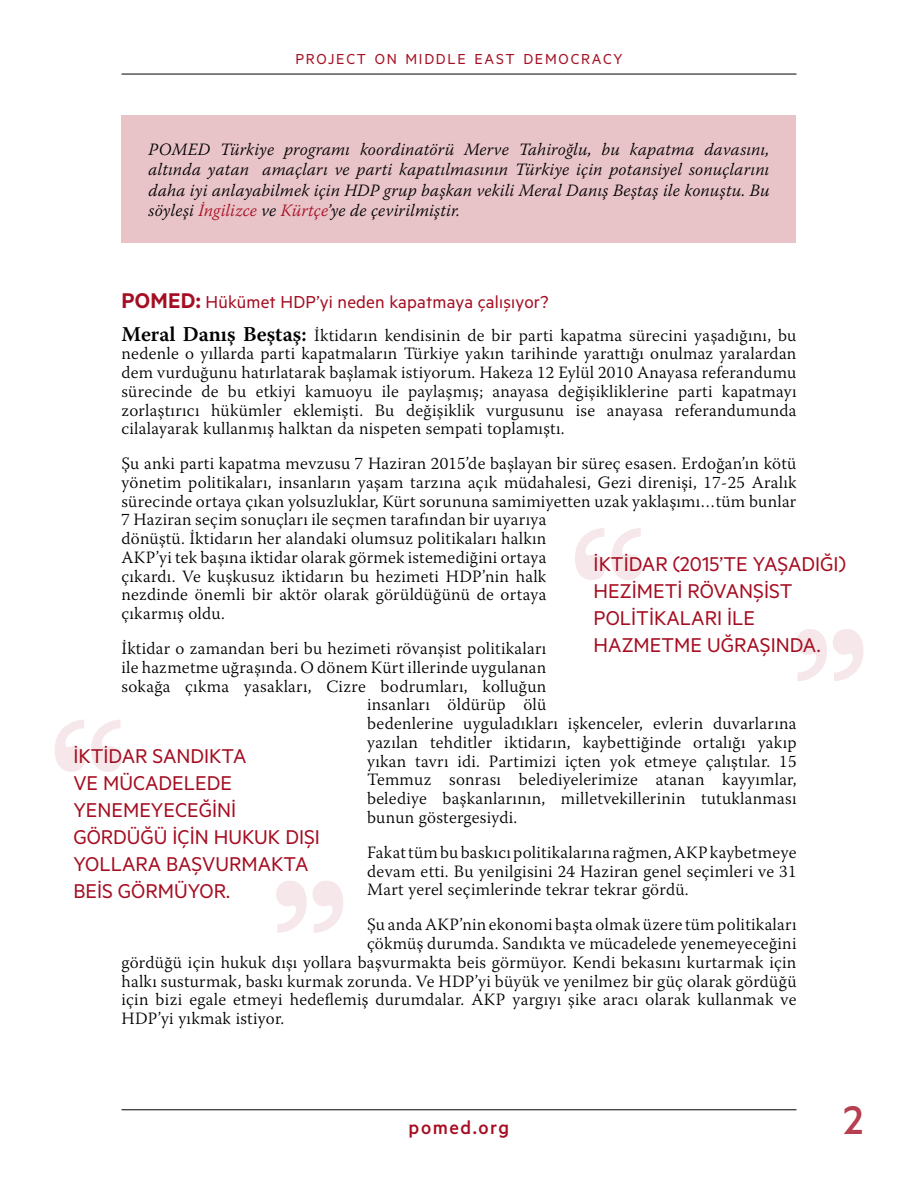
<style>
.page{position:relative;width:918px;height:1188px;background:#fff}
.page>*{position:absolute;margin:0;border:0;box-sizing:border-box;transform-origin:0 0}
.t1{font:700 150px "Baskerville";color:#a51529}
.t2{font:500 45px "Metric";color:#a50e22}
.t3{font:22.5px/27px "Metric";color:#a50e22}
.t4{font:500 21px "Metric";letter-spacing:.075em;color:#a50e22}
.t5{font:19.5px "Metric";letter-spacing:.01em;color:#a50e22}
.t6{font:300 17.25px/18.8px "Warnock Pro";letter-spacing:.015em;color:#000;text-align:justify}
.t7{font:italic 300 17.25px/20.2px "Warnock Pro";letter-spacing:.01em;color:#000;text-align:justify}
.t8{font:16.35px "Metric";letter-spacing:.105em;color:#a50e22}
.s1{color:#a50e22}
.s2{font-weight:600;font-size:24px}
.s3{font-weight:600;font-size:21px}
</style>
<div class="page">
<hr style="left:122px;top:1110px;width:674px;height:1px;background:#000">
<hr style="left:122px;top:74px;width:674px;height:1px;background:#000">
<div style="left:122px;top:116px;width:674px;height:127px;background:#e8c3c8"></div>
<p class="t8" style="left:295px;top:49px;width:329px">PROJECT ON MIDDLE EAST DEMOCRACY</p>
<p class="t7" style="left:148px;top:139px;width:623px">POMED Türkiye programı koordinatörü Merve Tahiroğlu, bu kapatma davasını, altında yatan amaçları ve parti kapatılmasının Türkiye için potansiyel sonuçlarını daha iyi anlayabilmek için HDP grup başkan vekili Meral Danış Beştaş ile konuştu. Bu söyleşi <span class="s1">İngilizce</span> ve <span class="s1">Kürtçe</span>’ye de çevirilmiştir.</p>
<p class="t5" style="left:122px;top:291px;width:429px"><span class="s2">POMED:</span> Hükümet HDP’yi neden kapatmaya çalışıyor?</p>
<p class="t6" style="left:121px;top:325px;width:677px"><span class="s3">Meral Danış Beştaş:</span> İktidarın kendisinin de bir parti kapatma sürecini yaşadığını, bu nedenle o yıllarda parti kapatmaların Türkiye yakın tarihinde yarattığı onulmaz yaralardan dem vurduğunu hatırlatarak başlamak istiyorum. Hakeza 12 Eylül 2010 Anayasa referandumu sürecinde de bu etkiyi kamuoyu ile paylaşmış; anayasa değişikliklerine parti kapatmayı zorlaştırıcı hükümler eklemişti. Bu değişiklik vurgusunu ise anayasa referandumunda cilalayarak kullanmış halktan da nispeten sempati toplamıştı.</p>
<p class="t6" style="left:121px;top:454px;width:677px;text-align:left">Şu anki parti kapatma mevzusu 7 Haziran 2015’de başlayan bir süreç esasen. Erdoğan’ın kötü yönetim politikaları, insanların yaşam tarzına açık müdahalesi, Gezi direnişi, 17-25 Aralık sürecinde ortaya çıkan yolsuzluklar, Kürt sorununa samimiyetten uzak yaklaşımı…tüm bunlar 7 Haziran seçim sonuçları ile seçmen tarafından bir uyarıya<br>dönüştü. İktidarın her alandaki olumsuz politikaları halkın<br>AKP’yi tek başına iktidar olarak görmek istemediğini ortaya<br>çıkardı. Ve kuşkusuz iktidarın bu hezimeti HDP’nin halk<br>nezdinde önemli bir aktör olarak görüldüğünü de ortaya<br>çıkarmış oldu.</p>
<p class="t6" style="left:121px;top:639px;width:426px">İktidar o zamandan beri bu hezimeti rövanşist politikaları</p>
<p class="t6" style="left:121px;top:658px;width:426px">ile hazmetme uğraşında. O dönem Kürt illerinde uygulanan</p>
<p class="t6" style="left:121px;top:676px;width:426px">sokağa çıkma yasakları, Cizre bodrumları, kolluğun</p>
<p class="t6" style="left:367px;top:695px;width:181px">insanları öldürüp ölü</p>
<p class="t6" style="left:367px;top:714px;width:431px">bedenlerine uyguladıkları işkenceler, evlerin duvarlarına</p>
<p class="t6" style="left:367px;top:733px;width:431px">yazılan tehditler iktidarın, kaybettiğinde ortalığı yakıp</p>
<p class="t6" style="left:367px;top:751px;width:431px">yıkan tavrı idi. Partimizi içten yok etmeye çalıştılar. 15</p>
<p class="t6" style="left:367px;top:770px;width:431px">Temmuz sonrası belediyelerimize atanan kayyımlar,</p>
<p class="t6" style="left:367px;top:789px;width:431px">belediye başkanlarının, milletvekillerinin tutuklanması</p>
<p class="t6" style="left:367px;top:808px;width:152px">bunun göstergesiydi.</p>
<p class="t6" style="left:367px;top:843px;width:431px">Fakat tüm bu baskıcı politikalarına rağmen, AKP kaybetmeye devam etti. Bu yenilgisini 24 Haziran genel seçimleri ve 31<br>Mart yerel seçimlerinde tekrar tekrar gördü.</p>
<p class="t6" style="left:367px;top:915px;width:431px">Şu anda AKP’nin ekonomi başta olmak üzere tüm politikaları</p>
<p class="t6" style="left:367px;top:934px;width:431px">çökmüş durumda. Sandıkta ve mücadelede yenemeyeceğini</p>
<p class="t6" style="left:121px;top:953px;width:676px">gördüğü için hukuk dışı yollara başvurmakta beis görmüyor. Kendi bekasını kurtarmak için</p>
<p class="t6" style="left:121px;top:971px;width:677px">halkı susturmak, baskı kurmak zorunda. Ve HDP’yi büyük ve yenilmez bir güç olarak gördüğü</p>
<p class="t6" style="left:121px;top:990px;width:676px">için bizi egale etmeyi hedeflemiş durumdalar. AKP yargıyı şike aracı olarak kullanmak ve</p>
<p class="t6" style="left:121px;top:1009px;width:164px">HDP’yi yıkmak istiyor.</p>
<h1 class="t1" style="left:651px;top:710px;width:88px;rotate:-180deg">,,</h1>
<h3 class="t3" style="left:594px;top:550px;width:254px">İKTİDAR (2015’TE YAŞADIĞI)<br>HEZİMETİ RÖVANŞİST<br>POLİTİKALARI İLE<br>HAZMETME UĞRAŞINDA.</h3>
<h1 class="t1" style="left:788px;top:499px;width:88px">,,</h1>
<h1 class="t1" style="left:131px;top:902px;width:88px;rotate:-180deg">,,</h1>
<h3 class="t3" style="left:73px;top:741px;width:248px">İKTİDAR SANDIKTA<br>VE MÜCADELEDE<br>YENEMEYECEĞİNİ<br>GÖRDÜĞÜ İÇİN HUKUK DIŞI<br>YOLLARA BAŞVURMAKTA<br>BEİS GÖRMÜYOR.</h3>
<h1 class="t1" style="left:267px;top:750px;width:88px">,,</h1>
<p class="t4" style="left:409px;top:1115px;width:102px">pomed.org</p>
<h2 class="t2" style="left:844px;top:1094px;width:22px">2</h2>
</div>
